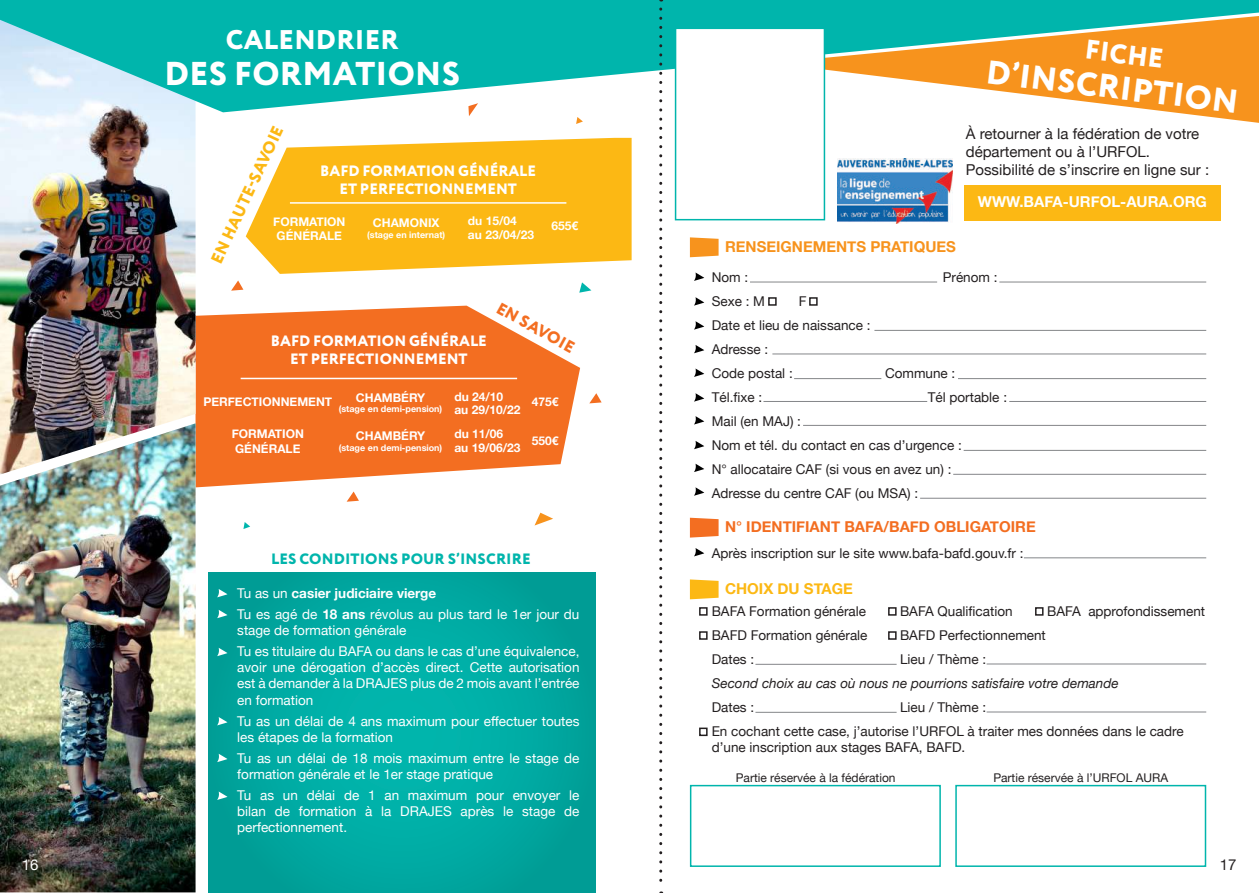
<style>
.page{position:relative;width:1259px;height:893px;background:#fff}
.page>*{position:absolute;margin:0;border:0;box-sizing:border-box;transform-origin:0 0}
.t1{font:800 33px "Circe";letter-spacing:.01em;color:#fff}
.t2{font:800 27px "Circe";letter-spacing:.01em;color:#fff}
.t3{font:800 16.5px "Circe";color:#fcb814}
.t4{font:800 16.5px "Circe";color:#f36e21}
.t5{font:15px/18px "Helvetica Neue";color:#231f20}
.t6{font:800 15px/18px "Circe";color:#fff;text-align:center}
.t7{font:700 15px "Helvetica Neue";color:#f36e21}
.t8{font:800 15px "Circe";letter-spacing:.01em;color:#00b5ac}
.t9{font:700 15px "Helvetica Neue";color:#fff}
.t10{font:700 15px "Helvetica Neue";color:#f7931d}
.t11{font:700 15px "Helvetica Neue";color:#fcb814}
.t12{font:15px "Helvetica Neue";color:#fff}
.t13{font:13.5px/16.2px "Helvetica Neue";color:#fff}
.t14{font:13.5px/24px "Helvetica Neue";color:#231f20}
.t15{font:italic 13.5px "Helvetica Neue";color:#231f20}
.t16{font:700 12px/13.5px "Helvetica Neue";color:#fff}
.t17{font:12px "Helvetica Neue";color:#231f20}
.t18{font:700 9px "Helvetica Neue";color:#fff}
.s1{font-weight:700}
</style>
<div class="page">
<svg style="left:246px;top:138px;width:385px;height:136px;background:#fcc132"></svg>
<svg style="left:195px;top:306px;width:385px;height:181px;background:#f48342"></svg>
<img style="left:0;top:112px;width:195px;height:311px">
<img style="left:0;top:423px;width:195px;height:469px">
<svg style="left:825px;top:112px;width:434px;height:21px"></svg>
<svg style="left:0;top:0;width:1259px;height:112px;background:#66bda1"></svg>
<div style="left:208px;top:572px;width:387px;height:321px;background:linear-gradient(to right,#00a8a1,#00a9a1)"></div>
<svg style="left:217px;top:589px;width:10px;height:8px"></svg>
<svg style="left:217px;top:610px;width:10px;height:8px"></svg>
<svg style="left:217px;top:648px;width:10px;height:8px"></svg>
<svg style="left:217px;top:717px;width:10px;height:8px"></svg>
<svg style="left:217px;top:754px;width:10px;height:8px"></svg>
<svg style="left:217px;top:791px;width:10px;height:9px"></svg>
<hr style="left:290px;top:202px;width:276px;height:2px;background:#fff">
<hr style="left:241px;top:378px;width:276px;height:1px;background:#fff">
<svg style="left:659px;top:9px;width:3px;height:884px"></svg>
<img style="left:837px;top:158px;width:115px;height:65px">
<div style="left:675px;top:28px;width:150px;height:192px;background:#fff;border:2px solid #00b5ac"></div>
<div style="left:964px;top:185px;width:257px;height:35px;background:#fcb814"></div>
<svg style="left:690px;top:237px;width:28px;height:20px"></svg>
<svg style="left:694px;top:272px;width:10px;height:9px"></svg>
<hr style="left:750px;top:282px;width:187px;height:1px;background:#848689">
<hr style="left:999px;top:282px;width:207px;height:1px;background:#848689">
<hr style="left:874px;top:330px;width:332px;height:1px;background:#848689">
<hr style="left:772px;top:354px;width:434px;height:1px;background:#848689">
<hr style="left:794px;top:378px;width:87px;height:1px;background:#848689">
<hr style="left:958px;top:378px;width:248px;height:1px;background:#848689">
<hr style="left:1009px;top:401px;width:197px;height:1px;background:#848689">
<hr style="left:763px;top:401px;width:164px;height:1px;background:#848689">
<hr style="left:803px;top:425px;width:403px;height:1px;background:#848689">
<hr style="left:963px;top:450px;width:243px;height:1px;background:#848689">
<hr style="left:953px;top:474px;width:253px;height:1px;background:#848689">
<hr style="left:920px;top:498px;width:286px;height:1px;background:#848689">
<svg style="left:694px;top:297px;width:10px;height:9px"></svg>
<svg style="left:694px;top:321px;width:10px;height:9px"></svg>
<svg style="left:694px;top:345px;width:10px;height:8px"></svg>
<svg style="left:694px;top:368px;width:10px;height:9px"></svg>
<svg style="left:694px;top:393px;width:10px;height:9px"></svg>
<svg style="left:694px;top:416px;width:10px;height:8px"></svg>
<svg style="left:694px;top:441px;width:10px;height:8px"></svg>
<svg style="left:694px;top:464px;width:10px;height:8px"></svg>
<svg style="left:694px;top:487px;width:10px;height:9px"></svg>
<svg style="left:690px;top:518px;width:28px;height:20px"></svg>
<svg style="left:694px;top:548px;width:10px;height:8px"></svg>
<svg style="left:690px;top:579px;width:28px;height:20px"></svg>
<div style="left:699px;top:728px;width:8px;height:8px;border:2px solid #231f20"></div>
<div style="left:699px;top:631px;width:8px;height:9px;border:2px solid #231f20"></div>
<div style="left:699px;top:607px;width:8px;height:9px;border:2px solid #231f20"></div>
<div style="left:888px;top:631px;width:8px;height:9px;border:2px solid #231f20"></div>
<div style="left:888px;top:607px;width:8px;height:9px;border:2px solid #231f20"></div>
<div style="left:1035px;top:607px;width:8px;height:9px;border:2px solid #231f20"></div>
<hr style="left:755px;top:664px;width:141px;height:1px;background:#848689">
<hr style="left:986px;top:664px;width:220px;height:1px;background:#848689">
<hr style="left:755px;top:712px;width:141px;height:1px;background:#848689">
<hr style="left:986px;top:712px;width:220px;height:1px;background:#848689">
<div style="left:955px;top:785px;width:251px;height:82px;background:#fff;border:2px solid #00b5ac"></div>
<div style="left:690px;top:785px;width:251px;height:82px;background:#fff;border:2px solid #00b5ac"></div>
<hr style="left:1024px;top:557px;width:182px;height:1px;background:#848689">
<div style="left:768px;top:297px;width:8px;height:9px;border:2px solid #231f20"></div>
<div style="left:809px;top:297px;width:8px;height:9px;border:2px solid #231f20"></div>
<svg style="left:468px;top:103px;width:10px;height:13px"></svg>
<svg style="left:589px;top:393px;width:12px;height:10px"></svg>
<svg style="left:579px;top:282px;width:12px;height:11px"></svg>
<svg style="left:576px;top:117px;width:7px;height:7px"></svg>
<svg style="left:243px;top:522px;width:7px;height:7px"></svg>
<svg style="left:231px;top:280px;width:12px;height:11px"></svg>
<svg style="left:347px;top:491px;width:12px;height:11px"></svg>
<svg style="left:534px;top:513px;width:19px;height:12px"></svg>
<p class="t12" style="left:22px;top:851px;width:18px">16</p>
<h2 class="t2" style="left:226px;top:21px;width:174px">CALENDRIER</h2>
<h1 class="t1" style="left:164px;top:51px;width:297px">DES FORMATIONS</h1>
<p class="t3" style="left:205px;top:258px;width:151px;rotate:-65deg">EN HAUTE-SAVOIE</p>
<p class="t6" style="left:320px;top:163px;width:217px">BAFD FORMATION GÉNÉRALE<br>ET PERFECTIONNEMENT</p>
<p class="t16" style="left:468px;top:213px;width:68px">du 15/04<br>au 23/04/23</p>
<p class="t16" style="left:273px;top:214px;width:74px;line-height:14.4px">FORMATION<br>GÉNÉRALE</p>
<p class="t16" style="left:373px;top:215px;width:68px">CHAMONIX</p>
<p class="t18" style="left:367px;top:226px;width:79px">(stage en internat)</p>
<p class="t16" style="left:551px;top:219px;width:28px">655€</p>
<p class="t6" style="left:271px;top:332px;width:217px">BAFD FORMATION GÉNÉRALE<br>ET PERFECTIONNEMENT</p>
<p class="t4" style="left:503px;top:297px;width:88px;rotate:29deg">EN SAVOIE</p>
<p class="t16" style="left:356px;top:390px;width:71px">CHAMBÉRY</p>
<p class="t18" style="left:339px;top:401px;width:105px">(stage en demi-pension)</p>
<p class="t16" style="left:356px;top:429px;width:71px">CHAMBÉRY</p>
<p class="t18" style="left:339px;top:439px;width:105px">(stage en demi-pension)</p>
<p class="t16" style="left:203px;top:394px;width:130px">PERFECTIONNEMENT</p>
<p class="t16" style="left:232px;top:426px;width:74px;line-height:14.4px">FORMATION<br>GÉNÉRALE</p>
<p class="t16" style="left:454px;top:389px;width:68px">du 24/10<br>au 29/10/22</p>
<p class="t16" style="left:454px;top:427px;width:68px">du 11/06<br>au 19/06/23</p>
<p class="t16" style="left:532px;top:394px;width:28px">475€</p>
<p class="t16" style="left:532px;top:433px;width:28px">550€</p>
<p class="t8" style="left:271px;top:549px;width:261px">LES CONDITIONS POUR S’INSCRIRE</p>
<p class="t13" style="left:237px;top:582px;width:344px;line-height:21px">Tu as un <span class="s1">casier judiciaire vierge<br></span>Tu es agé de <span class="s1">18 ans</span> révolus au plus tard le 1er jour du</p>
<p class="t13" style="left:237px;top:619px;width:344px;line-height:21px">stage de formation générale<br>Tu es titulaire du BAFA ou dans le cas d’une équivalence,</p>
<p class="t13" style="left:237px;top:658px;width:344px;text-align:justify">avoir une dérogation d’accès direct. Cette autorisation est à demander à la DRAJES plus de 2 mois avant l’entrée en formation</p>
<p class="t13" style="left:237px;top:712px;width:344px">Tu as un délai de 4 ans maximum pour effectuer toutes les étapes de la formation</p>
<p class="t13" style="left:237px;top:749px;width:344px">Tu as un délai de 18 mois maximum entre le stage de formation générale et le 1er stage pratique</p>
<p class="t13" style="left:237px;top:786px;width:344px;text-align:justify">Tu as un délai de 1 an maximum pour envoyer le bilan de formation à la DRAJES après le stage de perfectionnement.</p>
<h2 class="t2" style="left:1087px;top:31px;width:80px;rotate:7deg">FICHE</h2>
<h1 class="t1" style="left:989px;top:49px;width:255px;rotate:7deg">D’INSCRIPTION</h1>
<p class="t5" style="left:965px;top:124px;width:245px">À retourner à la fédération de votre département ou à l’URFOL.<br>Possibilité de s’inscrire en ligne sur :</p>
<p class="t9" style="left:978px;top:188px;width:230px">WWW.BAFA-URFOL-AURA.ORG</p>
<p class="t10" style="left:725px;top:233px;width:232px">RENSEIGNEMENTS PRATIQUES</p>
<p class="t14" style="left:711px;top:264px;width:38px">Nom :</p>
<p class="t14" style="left:943px;top:264px;width:56px">Prénom :</p>
<p class="t14" style="left:711px;top:288px;width:55px">Sexe : M</p>
<p class="t14" style="left:711px;top:288px;width:160px;text-indent:87px">F<br>Date et lieu de naissance :<br>Adresse :<br>Code postal :</p>
<p class="t14" style="left:885px;top:360px;width:72px">Commune :</p>
<p class="t14" style="left:711px;top:384px;width:52px">Tél.fixe :</p>
<p class="t14" style="left:927px;top:384px;width:81px">Tél portable :</p>
<p class="t14" style="left:711px;top:408px;width:251px">Mail (en MAJ) :<br>Nom et tél. du contact en cas d’urgence :<br>N° allocataire CAF (si vous en avez un) :<br>Adresse du centre CAF (ou MSA) :</p>
<p class="t7" style="left:725px;top:513px;width:312px">N° IDENTIFIANT BAFA/BAFD OBLIGATOIRE</p>
<p class="t14" style="left:711px;top:540px;width:313px">Après inscription sur le site www.bafa-bafd.gouv.fr :</p>
<p class="t11" style="left:725px;top:575px;width:129px">CHOIX DU STAGE</p>
<p class="t14" style="left:711px;top:598px;width:156px">BAFA Formation générale</p>
<p class="t14" style="left:900px;top:598px;width:114px">BAFA Qualification</p>
<p class="t14" style="left:1047px;top:598px;width:160px">BAFA approfondissement</p>
<p class="t14" style="left:711px;top:622px;width:157px">BAFD Formation générale</p>
<p class="t14" style="left:900px;top:622px;width:147px">BAFD Perfectionnement</p>
<p class="t14" style="left:711px;top:646px;width:44px">Dates :</p>
<p class="t14" style="left:900px;top:646px;width:88px">Lieu / Thème :</p>
<p class="t15" style="left:711px;top:672px;width:408px">Second choix au cas où nous ne pourrions satisfaire votre demande</p>
<p class="t14" style="left:711px;top:694px;width:44px">Dates :</p>
<p class="t14" style="left:711px;top:694px;width:473px;text-indent:188px">Lieu / Thème :<br>En cochant cette case, j’autorise l’URFOL à traiter mes données dans le cadre</p>
<p class="t14" style="left:711px;top:734px;width:255px">d’une inscription aux stages BAFA, BAFD.</p>
<p class="t17" style="left:736px;top:767px;width:161px">Partie réservée à la fédération</p>
<p class="t17" style="left:993px;top:767px;width:176px">Partie réservée à l’URFOL AURA</p>
<p class="t5" style="left:1220px;top:854px;width:18px">17</p>
</div>
